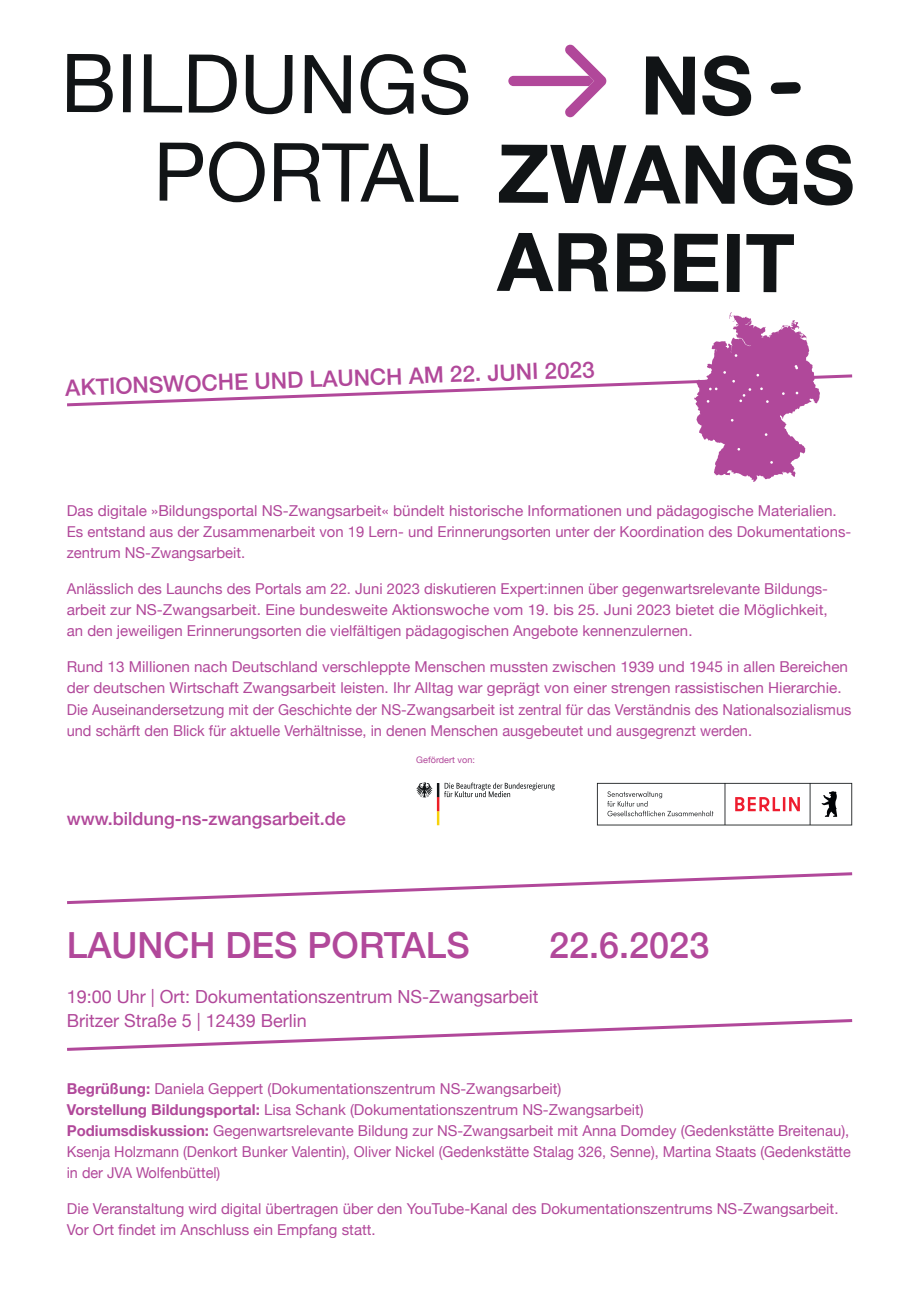
<style>
.page{position:relative;width:919px;height:1302px;background:#fff}
.page>*{position:absolute;margin:0;border:0;box-sizing:border-box;transform-origin:0 0}
.t1{font:500 36px "Helvetica Neue";color:#b1489a}
.t2{font:500 22.5px "Helvetica Neue";color:#b1489a}
.t3{font:18px/24px "Helvetica Neue";color:#b1489a}
.t4{font:500 18px "Helvetica Neue";color:#b1489a}
.t5{font:15px/21px "Helvetica Neue";color:#b1489a}
.t6{font:9px "Helvetica Neue";color:#b1489a}
.s1{font-weight:700}
</style>
<div class="page">
<div style="left:776px;top:82px;width:19px;height:12px;background:#111416"></div>
<svg style="left:645px;top:56px;width:50px;height:59px"></svg>
<svg style="left:702px;top:55px;width:49px;height:61px"></svg>
<svg style="left:499px;top:145px;width:235px;height:59px"></svg>
<svg style="left:743px;top:144px;width:54px;height:61px"></svg>
<svg style="left:803px;top:145px;width:49px;height:60px"></svg>
<svg style="left:496px;top:233px;width:112px;height:58px"></svg>
<svg style="left:617px;top:233px;width:48px;height:58px"></svg>
<svg style="left:674px;top:234px;width:44px;height:58px"></svg>
<div style="left:726px;top:234px;width:13px;height:58px;background:#111416"></div>
<svg style="left:746px;top:234px;width:47px;height:58px"></svg>
<svg style="left:508px;top:44px;width:98px;height:73px"></svg>
<svg style="left:67px;top:54px;width:46px;height:58px"></svg>
<div style="left:123px;top:54px;width:8px;height:58px;background:#111416"></div>
<svg style="left:144px;top:54px;width:38px;height:58px"></svg>
<svg style="left:189px;top:55px;width:48px;height:58px"></svg>
<svg style="left:246px;top:55px;width:46px;height:59px"></svg>
<svg style="left:304px;top:55px;width:47px;height:58px"></svg>
<svg style="left:360px;top:54px;width:53px;height:61px"></svg>
<svg style="left:421px;top:54px;width:47px;height:61px"></svg>
<svg style="left:160px;top:143px;width:43px;height:57px"></svg>
<svg style="left:209px;top:141px;width:56px;height:61px"></svg>
<svg style="left:274px;top:143px;width:140px;height:59px"></svg>
<svg style="left:420px;top:144px;width:38px;height:58px"></svg>
<svg style="left:67px;top:872px;width:786px;height:33px"></svg>
<svg style="left:67px;top:1019px;width:786px;height:32px"></svg>
<svg style="left:67px;top:312px;width:786px;height:170px"></svg>
<svg style="left:597px;top:782px;width:255px;height:43px"></svg>
<svg style="left:416px;top:782px;width:138px;height:43px"></svg>
<h2 class="t2" style="left:65px;top:369px;width:531px;rotate:-2deg">AKTIONSWOCHE UND LAUNCH AM 22. JUNI 2023</h2>
<p class="t5" style="left:67px;top:501px;width:785px">Das digitale »Bildungsportal NS-Zwangsarbeit« bündelt historische Informationen und pädagogische Materialien.<br>Es entstand aus der Zusammenarbeit von 19 Lern- und Erinnerungsorten unter der Koordination des Dokumentations&shy;zentrum NS-Zwangsarbeit.</p>
<p class="t5" style="left:67px;top:579px;width:762px;text-align:justify">Anlässlich des Launchs des Portals am 22. Juni 2023 diskutieren Expert:innen über gegenwartsrelevante Bildungs&shy;arbeit zur NS-Zwangsarbeit. Eine bundesweite Aktionswoche vom 19. bis 25. Juni 2023 bietet die Möglichkeit, an den jeweiligen Erinnerungsorten die vielfältigen pädagogischen Angebote kennenzulernen.</p>
<p class="t5" style="left:67px;top:657px;width:786px">Rund 13 Millionen nach Deutschland verschleppte Menschen mussten zwischen 1939 und 1945 in allen Bereichen der deutschen Wirtschaft Zwangsarbeit leisten. Ihr Alltag war geprägt von einer strengen rassistischen Hierarchie.<br>Die Auseinandersetzung mit der Geschichte der NS-Zwangsarbeit ist zentral für das Verständnis des Nationalsozialismus und schärft den Blick für aktuelle Verhältnisse, in denen Menschen ausgebeutet und ausgegrenzt werden.</p>
<p class="t4" style="left:67px;top:804px;width:280px">www.bildung-ns-zwangsarbeit.de</p>
<p class="t6" style="left:416px;top:753px;width:60px">Gefördert von:</p>
<h1 class="t1" style="left:67px;top:915px;width:404px">LAUNCH DES PORTALS</h1>
<h1 class="t1" style="left:549px;top:915px;width:162px">22.6.2023</h1>
<p class="t3" style="left:67px;top:984px;width:473px">19:00 Uhr | Ort: Dokumentationszentrum NS-Zwangsarbeit<br>Britzer Straße 5 | 12439 Berlin</p>
<p class="t5" style="left:67px;top:1078px;width:785px"><span class="s1">Begrüßung:</span> Daniela Geppert (Dokumentationszentrum NS-Zwangsarbeit)<br><span class="s1">Vorstellung Bildungsportal:</span> Lisa Schank (Dokumentationszentrum NS-Zwangsarbeit)<br><span class="s1">Podiumsdiskussion:</span> Gegenwartsrelevante Bildung zur NS-Zwangsarbeit mit Anna Domdey (Gedenkstätte Breitenau), Ksenja Holzmann (Denkort Bunker Valentin), Oliver Nickel (Gedenkstätte Stalag 326, Senne), Martina Staats (Gedenkstätte in der JVA Wolfenbüttel)</p>
<p class="t5" style="left:67px;top:1198px;width:773px">Die Veranstaltung wird digital übertragen über den YouTube-Kanal des Dokumentationszentrums NS-Zwangsarbeit.<br>Vor Ort findet im Anschluss ein Empfang statt.</p>
</div>
